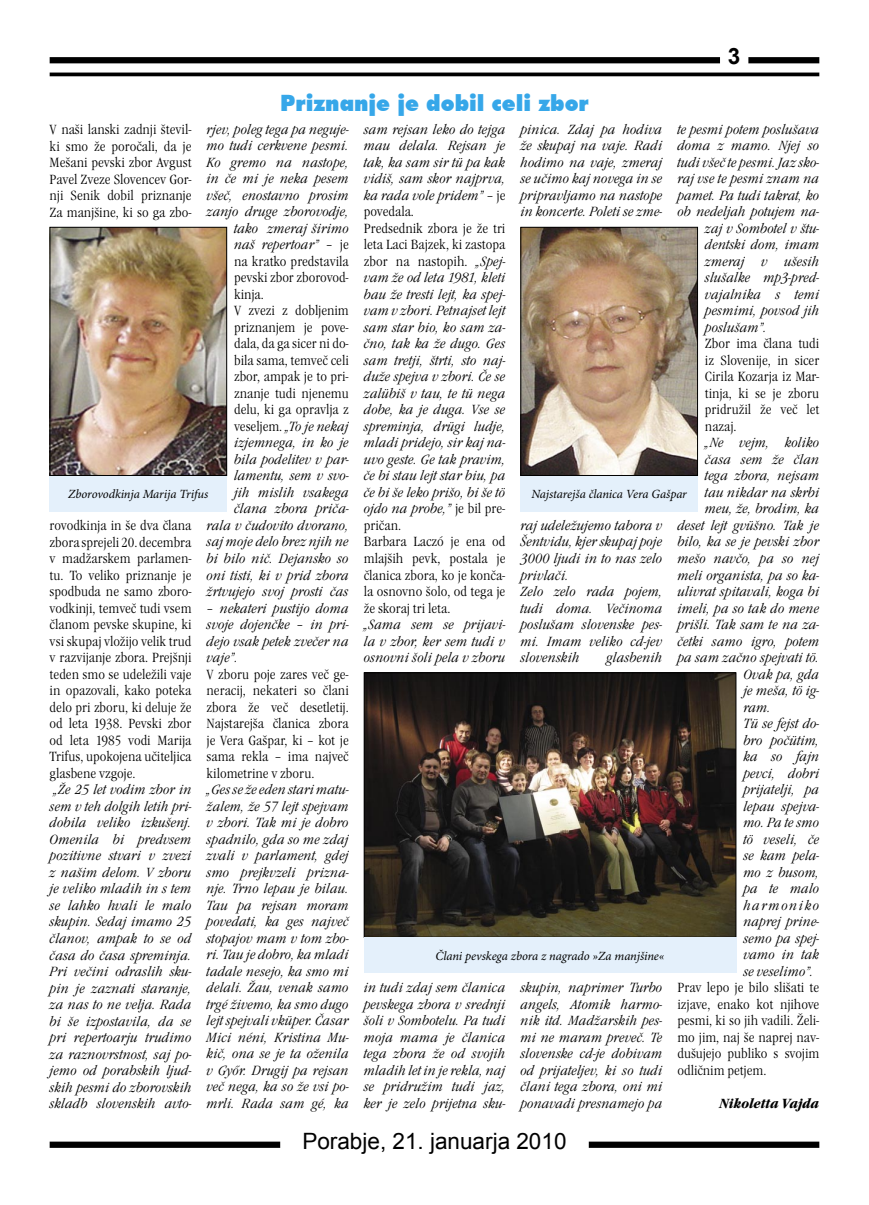
<style>
.page{position:relative;width:869px;height:1205px;background:#fff}
.page>*{position:absolute;margin:0;border:0;box-sizing:border-box;transform-origin:0 0}
.cím{font:900 22.5px "Futura BT";color:#36a7e9;scale:.95 1}
.t1{font:22.5px "Arial";color:#000}
.t2{font:700 22.5px "Arial";color:#000}
.ujszoveg{font:13.75px/16.5px "Garamond Itc TEE Ligh Cond Ital";color:#000;text-align:justify;scale:1.1 1}
.ujszoveg-2{font:13.75px/16.5px "Garamond Itc TEE Ligh Cond";color:#000;text-align:justify;scale:1.1 1}
.ujalairas{font:italic 700 condensed 13.75px "Garamond Itc TEE";color:#000;scale:1.1 1}
.szoveg{font:italic 12.5px "Minion Pro";letter-spacing:-.005em;color:#000}
.s1{font-family:"Garamond Itc TEE Ligh Cond"}
</style>
<div class="page">
<div style="left:50px;top:1141px;width:230px;height:7px;background:#000"></div>
<div style="left:588px;top:1141px;width:231px;height:7px;background:#000"></div>
<hr style="left:50px;top:73px;width:769px;height:3px;background:#000">
<div style="left:748px;top:57px;width:71px;height:6px;background:#000"></div>
<div style="left:50px;top:57px;width:669px;height:6px;background:#000"></div>
<img style="left:52px;top:229px;width:173px;height:245px">
<div style="left:50px;top:227px;width:177px;height:249px;border:1px solid #000"></div>
<div style="left:50px;top:476px;width:177px;height:35px;background:#e4f0fb"></div>
<img style="left:365px;top:674px;width:369px;height:261px">
<div style="left:363px;top:672px;width:373px;height:265px;border:1px solid #000"></div>
<div style="left:363px;top:937px;width:373px;height:36px;background:#e4f0fb"></div>
<img style="left:522px;top:229px;width:173px;height:245px">
<div style="left:520px;top:227px;width:177px;height:249px;border:1px solid #000"></div>
<div style="left:520px;top:476px;width:177px;height:35px;background:#e4f0fb"></div>
<p class="cím" style="left:280px;top:90px;width:326px">Priznanje je dobil celi zbor</p>
<p class="t2" style="left:727px;top:41px;width:14px">3</p>
<p class="ujszoveg" style="left:206px;top:122px;width:131px">rjev, poleg tega pa neguje-</p>
<p class="ujszoveg" style="left:206px;top:138px;width:131px">mo tudi cerkvene pesmi.</p>
<p class="ujszoveg" style="left:206px;top:155px;width:131px">Ko gremo na nastope,</p>
<p class="ujszoveg" style="left:206px;top:171px;width:131px">in če mi je neka pesem</p>
<p class="ujszoveg" style="left:206px;top:188px;width:131px">všeč, enostavno prosim</p>
<p class="ujszoveg" style="left:206px;top:204px;width:131px">zanjo druge zborovodje,</p>
<p class="ujszoveg" style="left:234px;top:221px;width:106px">tako zmeraj širimo</p>
<p class="ujszoveg" style="left:234px;top:237px;width:106px">naš repertoar” – <span class="s1">je</span></p>
<p class="ujszoveg-2" style="left:234px;top:253px;width:106px">na kratko predstavila</p>
<p class="ujszoveg-2" style="left:234px;top:270px;width:106px">pevski zbor zborovod-</p>
<p class="ujszoveg-2" style="left:234px;top:286px;width:29px">kinja.</p>
<p class="ujszoveg" style="left:206px;top:303px;width:131px;text-align:right"><span class="s1">V zvezi z dobljenim priznanjem je pove&shy;dala, da ga sicer ni do-<br>bila sama, temveč celi zbor, ampak je to pri&shy;znanje tudi njenemu delu, ki ga opravlja z veseljem.</span> „To je nekaj izjemnega, in ko je<br>bila podelitev v par&shy;lamentu, sem v svo-<br>jih mislih vsakega člana zbora priča&shy;rala v čudovito dvorano, saj moje delo brez njih ne bi bilo nič. Dejansko so oni tisti, ki v prid zbora žrtvujejo svoj prosti čas</p>
<p class="ujszoveg" style="left:206px;top:600px;width:131px">– nekateri pustijo doma svoje dojenčke – in pri&shy;dejo vsak petek zvečer na vaje”.</p>
<p class="ujszoveg-2" style="left:206px;top:666px;width:131px">V zboru poje zares več ge&shy;neracij, nekateri so člani zbora že več desetletij.<br>Najstarejša članica zbora je Vera Gašpar, ki – kot je sama rekla – ima največ kilometrine v zboru.</p>
<p class="ujszoveg" style="left:206px;top:782px;width:131px">„Ges se že eden stari matu&shy;žalem, že 57 lejt spejvam v zbori. Tak mi je dobro spadnilo, gda so me zdaj zvali v parlament, gdej smo prejkvzeli prizna&shy;nje. Trno lepau je bilau.<br>Tau pa rejsan moram povedati, ka ges največ stopajov mam v tom zbo&shy;ri. Tau je dobro, ka mladi tadale nesejo, ka smo mi delali. Žau, venak samo trgé živemo, ka smo dugo lejt spejvali vküper. Časar Mici néni, Kristina Mu&shy;kič, ona se je ta oženila v Győr. Drugij pa rejsan več nega, ka so že vsi po&shy;mrli. Rada sam gé, ka</p>
<p class="ujszoveg-2" style="left:50px;top:122px;width:130px">V naši lanski zadnji števil&shy;ki smo že poročali, da je Mešani pevski zbor Avgust Pavel Zveze Slovencev Gor&shy;nji Senik dobil priznanje Za manjšine, ki so ga zbo-</p>
<p class="szoveg" style="left:68px;top:486px;width:142px">Zborovodkinja Marija Trifus</p>
<p class="ujszoveg-2" style="left:50px;top:518px;width:130px">rovodkinja in še dva člana zbora sprejeli 20. decembra v madžarskem parlamen&shy;tu. To veliko priznanje je spodbuda ne samo zboro&shy;vodkinji, temveč tudi vsem članom pevske skupine, ki vsi skupaj vložijo velik trud v razvijanje zbora. Prejšnji teden smo se udeležili vaje in opazovali, kako poteka delo pri zboru, ki deluje že od leta 1938. Pevski zbor od leta 1985 vodi Marija Trifus, upokojena učiteljica glasbene vzgoje.</p>
<p class="ujszoveg" style="left:50px;top:782px;width:131px">„Že 25 let vodim zbor in sem v teh dolgih letih pri&shy;dobila veliko izkušenj.<br>Omenila bi predvsem pozitivne stvari v zvezi z našim delom. V zboru je veliko mladih in s tem se lahko hvali le malo skupin. Sedaj imamo 25 članov, ampak to se od časa do časa spreminja.<br>Pri večini odraslih sku&shy;pin je zaznati staranje, za nas to ne velja. Rada bi še izpostavila, da se pri repertoarju trudimo za raznovrstnost, saj po&shy;jemo od porabskih ljud&shy;skih pesmi do zborovskih skladb slovenskih avto-</p>
<p class="ujszoveg" style="left:363px;top:122px;width:130px">sam rejsan leko do tejga mau delala. Rejsan je tak, ka sam sir tü pa kak vidiš, sam skor najprva, ka rada vole pridem” <span class="s1">– je povedala.</span></p>
<p class="ujszoveg" style="left:363px;top:221px;width:130px"><span class="s1">Predsednik zbora je že tri leta Laci Bajzek, ki zastopa zbor na nastopih.</span> „Spej&shy;vam že od leta 1981, kleti bau že tresti lejt, ka spej&shy;vam v zbori. Petnajset lejt sam star bio, ko sam za&shy;čno, tak ka že dugo. Ges sam tretji, štrti, sto naj&shy;duže spejva v zbori. Če se zalübiš v tau, te tü nega dobe, ka je duga. Vse se spreminja, drügi ludje, mladi pridejo, sir kaj na&shy;uvo geste. Ge tak pravim, če bi stau lejt star biu, pa če bi še leko prišo, bi še tö ojdo na probe,” <span class="s1">je bil pre&shy;pričan.</span></p>
<p class="ujszoveg-2" style="left:363px;top:534px;width:130px">Barbara Laczó je ena od mlajših pevk, postala je članica zbora, ko je konča&shy;la osnovno šolo, od tega je že skoraj tri leta.</p>
<p class="ujszoveg" style="left:363px;top:617px;width:130px">„Sama sem se prijavi&shy;la v zbor, ker sem tudi v osnovni šoli pela v zboru</p>
<p class="ujszoveg" style="left:520px;top:122px;width:131px">pinica. Zdaj pa hodiva že skupaj na vaje. Radi hodimo na vaje, zmeraj se učimo kaj novega in se pripravljamo na nastope in koncerte. Poleti se zme-</p>
<p class="ujszoveg" style="left:677px;top:122px;width:130px">te pesmi potem poslušava</p>
<p class="ujszoveg" style="left:677px;top:138px;width:130px">doma z mamo. Njej so</p>
<p class="ujszoveg" style="left:677px;top:155px;width:131px">tudi všeč te pesmi. Jaz sko-</p>
<p class="ujszoveg" style="left:677px;top:171px;width:130px">raj vse te pesmi znam na</p>
<p class="ujszoveg" style="left:677px;top:188px;width:130px">pamet. Pa tudi takrat, ko</p>
<p class="ujszoveg" style="left:677px;top:204px;width:131px">ob nedeljah potujem na-</p>
<p class="ujszoveg" style="left:704px;top:221px;width:106px">zaj v Sombotel v štu-</p>
<p class="ujszoveg" style="left:704px;top:237px;width:105px">dentski dom, imam</p>
<p class="ujszoveg" style="left:704px;top:254px;width:105px">zmeraj v ušesih</p>
<p class="ujszoveg" style="left:704px;top:270px;width:106px">slušalke mp3-pred-</p>
<p class="ujszoveg" style="left:704px;top:287px;width:105px">vajalnika s temi</p>
<p class="ujszoveg" style="left:704px;top:303px;width:105px">pesmimi, povsod jih</p>
<p class="ujszoveg" style="left:704px;top:320px;width:58px">poslušam”.</p>
<p class="ujszoveg-2" style="left:704px;top:336px;width:105px">Zbor ima člana tudi iz Slovenije, in sicer Cirila Kozarja iz Mar&shy;tinja, ki se je zboru pridružil že več let nazaj.</p>
<p class="ujszoveg" style="left:704px;top:435px;width:105px">„Ne vejm, koliko</p>
<p class="ujszoveg" style="left:704px;top:452px;width:105px">časa sem že član</p>
<p class="ujszoveg" style="left:704px;top:468px;width:105px">tega zbora, nejsam</p>
<p class="ujszoveg" style="left:704px;top:485px;width:105px">tau nikdar na skrbi</p>
<p class="ujszoveg" style="left:704px;top:501px;width:105px">meu, že, brodim, ka</p>
<p class="ujszoveg" style="left:677px;top:518px;width:130px">deset lejt gvüšno. Tak je</p>
<p class="ujszoveg" style="left:677px;top:534px;width:130px">bilo, ka se je pevski zbor</p>
<p class="ujszoveg" style="left:677px;top:551px;width:130px">mešo navčo, pa so nej</p>
<p class="ujszoveg" style="left:677px;top:567px;width:131px">meli organista, pa so ka-</p>
<p class="ujszoveg" style="left:677px;top:584px;width:130px">ulivrat spitavali, koga bi</p>
<p class="ujszoveg" style="left:677px;top:600px;width:130px">imeli, pa so tak do mene</p>
<p class="ujszoveg" style="left:677px;top:617px;width:131px">prišli. Tak sam te na za-</p>
<p class="ujszoveg" style="left:677px;top:633px;width:130px">četki samo igro, potem</p>
<p class="ujszoveg" style="left:677px;top:650px;width:130px">pa sam začno spejvati tö.</p>
<p class="ujszoveg" style="left:743px;top:666px;width:70px">Ovak pa, gda</p>
<p class="ujszoveg" style="left:743px;top:683px;width:71px">je meša, tö ig-</p>
<p class="ujszoveg" style="left:743px;top:699px;width:27px">ram.</p>
<p class="ujszoveg" style="left:743px;top:716px;width:71px">Tü se fejst do&shy;bro počütim, ka so fajn pevci, dobri prijatelji, pa lepau spejva&shy;mo. Pa te smo tö veseli, če se kam pela&shy;mo z busom, pa te malo harmoniko naprej prine&shy;semo pa spej&shy;vamo in tak se veselimo”.</p>
<p class="ujszoveg-2" style="left:677px;top:979px;width:130px">Prav lepo je bilo slišati te izjave, enako kot njihove pesmi, ki so jih vadili. Želi&shy;mo jim, naj še naprej nav&shy;dušujejo publiko s svojim odličnim petjem.</p>
<p class="ujalairas" style="left:719px;top:1095px;width:92px">Nikoletta Vajda</p>
<p class="szoveg" style="left:531px;top:486px;width:157px">Najstarejša članica Vera Gašpar</p>
<p class="ujszoveg" style="left:520px;top:518px;width:130px">raj udeležujemo tabora v Šentvidu, kjer skupaj poje 3000 ljudi in to nas zelo privlači.</p>
<p class="ujszoveg" style="left:520px;top:584px;width:131px">Zelo zelo rada pojem, tudi doma. Večinoma poslušam slovenske pes&shy;mi. Imam veliko cd-jev slovenskih</p>
<p class="ujszoveg" style="left:606px;top:650px;width:52px">glasbenih</p>
<p class="szoveg" style="left:435px;top:948px;width:230px">Člani pevskega zbora z nagrado »Za manjšine«</p>
<p class="ujszoveg" style="left:520px;top:980px;width:131px">skupin, naprimer Turbo angels, Atomik harmo&shy;nik itd. Madžarskih pes&shy;mi ne maram preveč. Te slovenske cd-je dobivam od prijateljev, ki so tudi člani tega zbora, oni mi ponavadi presnamejo pa</p>
<p class="ujszoveg" style="left:363px;top:980px;width:130px">in tudi zdaj sem članica pevskega zbora v srednji šoli v Sombotelu. Pa tudi moja mama je članica tega zbora že od svojih mladih let in je rekla, naj se pridružim tudi jaz, ker je zelo prijetna sku-</p>
<p class="t1" style="left:302px;top:1126px;width:265px">Porabje, 21. januarja 2010</p>
</div>
